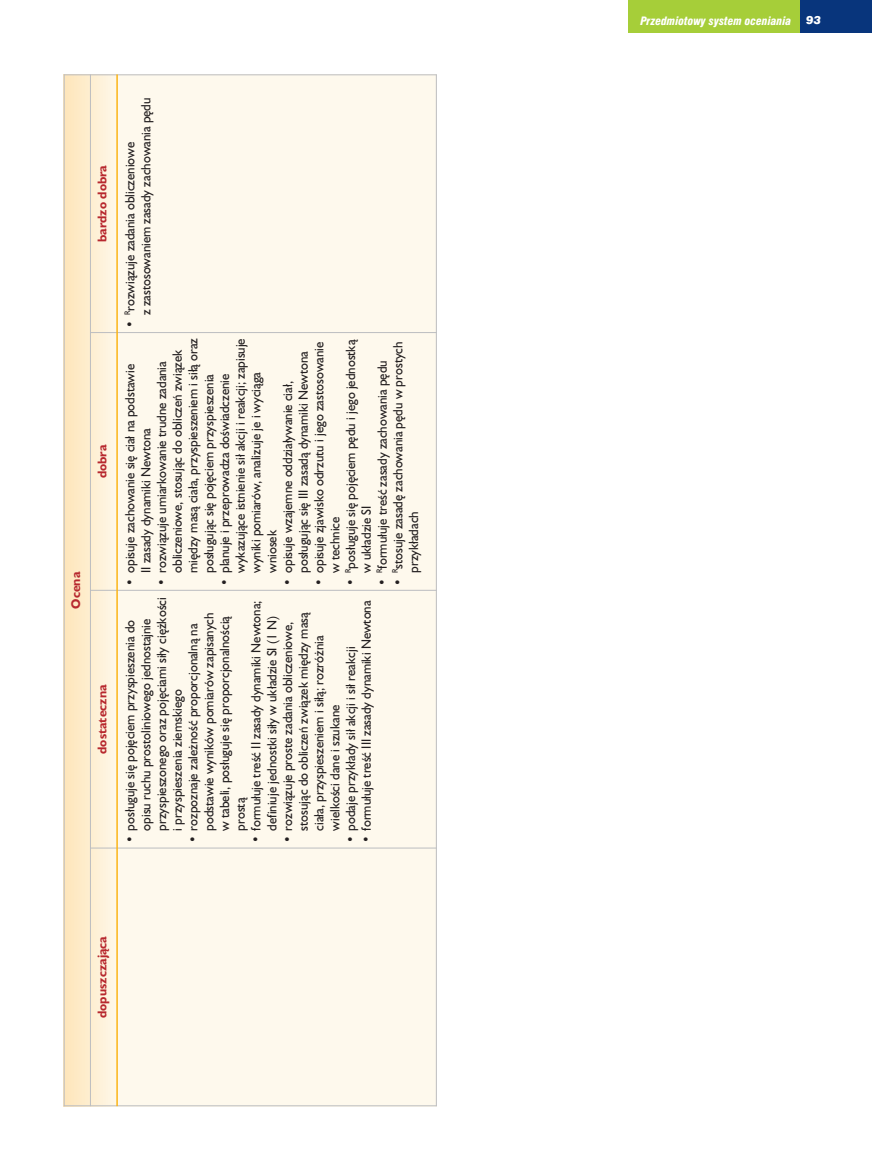
<style>
.page{position:relative;width:872px;height:1170px;background:#fff}
.page>*{position:absolute;margin:0;border:0;box-sizing:border-box;transform-origin:0 0}
.t1{font:13.5px/15.8px "Humanist 521 PL";color:#231f20;scale:.95 1}
.t2{font:700 12.75px "Humanist 521 PL";color:#b7282e}
.t3{font:italic 900 condensed 11.25px "Swiss 721 PL";color:#fff}
.t4{font:italic 900 11.25px "Swiss 721 PL";color:#fff}
</style>
<div class="page">
<div style="left:799px;top:0;width:73px;height:33px;background:#08357c"></div>
<div style="left:628px;top:0;width:171px;height:33px;background:#a6ce39"></div>
<svg style="left:65px;top:75px;width:51px;height:1030px;background:#fdeed0"></svg>
<div style="left:117px;top:848px;width:320px;height:258px;background:#fef9ed"></div>
<div style="left:117px;top:590px;width:320px;height:258px;background:#fef9ed"></div>
<div style="left:117px;top:332px;width:320px;height:258px;background:#fef9ed"></div>
<div style="left:117px;top:74px;width:320px;height:258px;background:#fef9ed"></div>
<hr style="left:64px;top:1105px;width:373px;height:1px;background:#bcbdc0">
<hr style="left:90px;top:847px;width:347px;height:1px;background:#bcbdc0">
<hr style="left:90px;top:590px;width:347px;height:1px;background:#bcbdc0">
<hr style="left:90px;top:332px;width:347px;height:1px;background:#bcbdc0">
<hr style="left:64px;top:74px;width:373px;height:1px;background:#bcbdc0">
<hr style="left:64px;top:74px;width:1px;height:1032px;background:#bcbdc0">
<hr style="left:90px;top:74px;width:1px;height:1032px;background:#bcbdc0">
<hr style="left:116px;top:74px;width:2px;height:1032px;background:#fbb416">
<hr style="left:436px;top:74px;width:1px;height:1032px;background:#bcbdc0">
<p class="t2" style="left:98px;top:242px;width:79px;rotate:-90deg">bardzo dobra</p>
<p class="t2" style="left:98px;top:478px;width:35px;rotate:-90deg">dobra</p>
<p class="t2" style="left:71px;top:608px;width:38px;rotate:-90deg">Ocena</p>
<p class="t2" style="left:98px;top:753px;width:71px;rotate:-90deg">dostateczna</p>
<p class="t1" style="left:124px;top:315px;width:230px;text-indent:-13px;rotate:-90deg">• <sup>R</sup>rozwiàzuje zadania obliczeniowe<br>z zastosowaniem zasady zachowania p´du</p>
<p class="t1" style="left:155px;top:573px;width:249px;text-indent:-13px;rotate:-90deg">• rozwiàzuje umiarkowanie trudne zadania obliczeniowe, stosujàc do obliczeƒ zwiàzek mi´dzy masà ciała, przyspieszeniem i siłà oraz posługujàc si´ poj´ciem przyspieszenia</p>
<p class="t1" style="left:218px;top:573px;width:248px;text-indent:-13px;rotate:-90deg">• planuje i przeprowadza doÊwiadczenie wykazujàce istnienie sił akcji i reakcji; zapisuje wyniki pomiarów, analizuje je i wyciàga wniosek</p>
<p class="t1" style="left:281px;top:573px;width:235px;text-indent:-13px;rotate:-90deg">• opisuje wzajemne oddziaływanie ciał, posługujàc si´ III zasadà dynamiki Newtona</p>
<p class="t1" style="left:313px;top:573px;width:244px;text-indent:-13px;rotate:-90deg">• opisuje zjawisko odrzutu i jego zastosowanie w technice</p>
<p class="t1" style="left:344px;top:573px;width:247px;text-indent:-13px;rotate:-90deg">• <sup>R</sup>posługuje si´ poj´ciem p´du i jego jednostkà w układzie SI</p>
<p class="t1" style="left:391px;top:573px;width:245px;text-indent:-13px;rotate:-90deg">• <sup>R</sup>stosuje zasad´ zachowania p´du w prostych przykładach</p>
<p class="t1" style="left:376px;top:585px;width:238px;rotate:-90deg">• <sup>R</sup>formułuje treÊç zasady zachowania p´du</p>
<p class="t1" style="left:124px;top:573px;width:221px;text-indent:-13px;rotate:-90deg">• opisuje zachowanie si´ ciał na podstawie<br>II zasady dynamiki Newtona</p>
<p class="t1" style="left:124px;top:830px;width:247px;text-indent:-13px;rotate:-90deg">• posługuje si´ poj´ciem przyspieszenia do opisu ruchu prostoliniowego jednostajnie przyspieszonego oraz poj´ciami siły ci´˝koÊci i przyspieszenia ziemskiego</p>
<p class="t1" style="left:360px;top:843px;width:257px;rotate:-90deg">• formułuje treÊç III zasady dynamiki Newtona</p>
<p class="t1" style="left:187px;top:830px;width:231px;text-indent:-13px;rotate:-90deg">• rozpoznaje zale˝noÊç proporcjonalnà na podstawie wyników pomiarów zapisanych w tabeli, posługuje si´ proporcjonalnoÊcià prostà</p>
<p class="t1" style="left:250px;top:843px;width:257px;text-align:center;rotate:-90deg">• formułuje treÊç II zasady dynamiki Newtona; definiuje jednostki siły w układzie SI (1 N)</p>
<p class="t1" style="left:281px;top:830px;width:231px;text-indent:-13px;rotate:-90deg">• rozwiàzuje proste zadania obliczeniowe, stosujàc do obliczeƒ zwiàzek mi´dzy masà ciała, przyspieszeniem i siłà; rozró˝nia wielkoÊci dane i szukane</p>
<p class="t1" style="left:344px;top:843px;width:208px;rotate:-90deg">• podaje przykłady sił akcji i sił reakcji</p>
<p class="t2" style="left:98px;top:1017px;width:83px;rotate:-90deg">dopuszczajàca</p>
<p class="t3" style="left:640px;top:16px;width:152px">Przedmiotowy system oceniania</p>
<p class="t4" style="left:806px;top:16px;width:16px">93</p>
</div>
